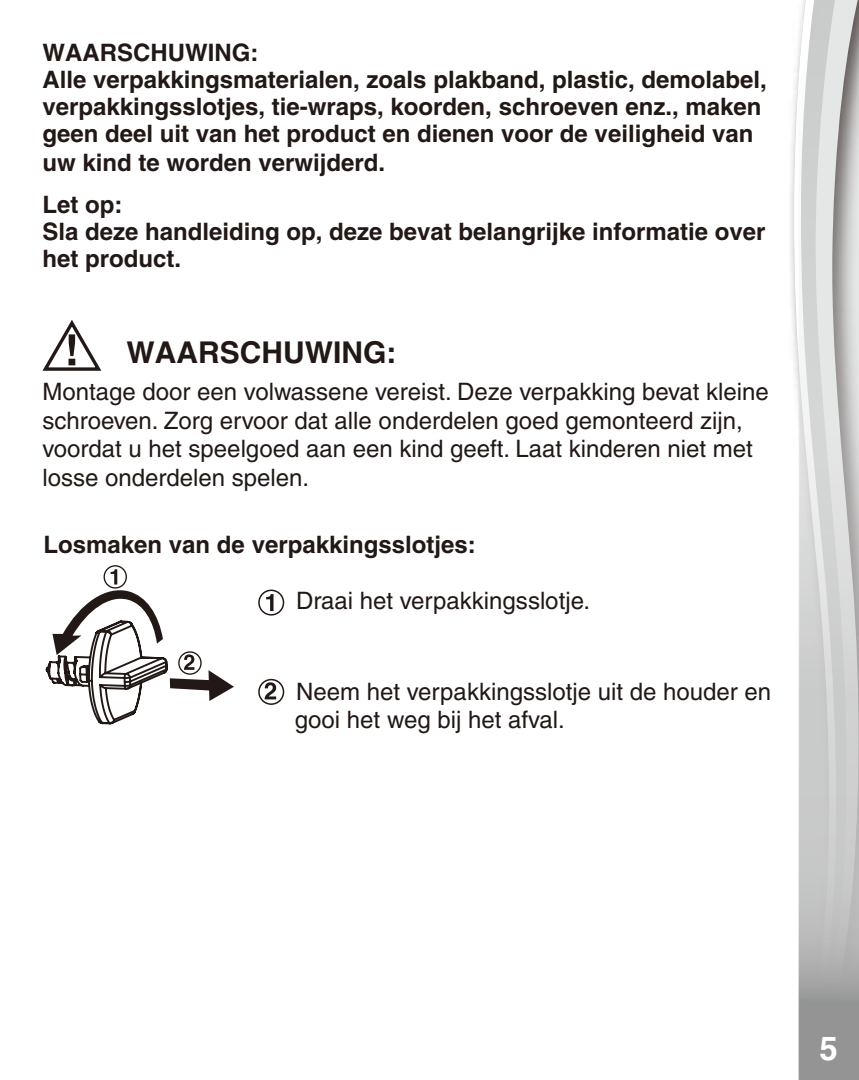
<style>
.page{position:relative;width:859px;height:1080px;background:#fff}
.page>*{position:absolute;margin:0;border:0;box-sizing:border-box;transform-origin:0 0}
.t1{font:700 33px "Helvetica";color:#fff}
.t2{font:700 30px "Helvetica";color:#221815}
.t3{font:700 24px/27.6px "Helvetica";color:#221815}
.t4{font:500 24px/28.8px "Helvetica";color:#221815}
</style>
<div class="page">
<svg style="left:793px;top:39px;width:6px;height:1041px"></svg>
<svg style="left:799px;top:0;width:60px;height:1080px;background:#c9c9c9"></svg>
<div style="left:741px;top:1029px;width:57px;height:51px;background:#fff"></div>
<svg style="left:42px;top:320px;width:60px;height:51px"></svg>
<div style="left:104px;top:565px;width:23px;height:24px;border:1px solid #221815;border-radius:50%"></div>
<svg style="left:45px;top:569px;width:189px;height:156px"></svg>
<div style="left:258px;top:590px;width:26px;height:26px;border:2px solid #221815;border-radius:50%"></div>
<svg style="left:266px;top:594px;width:7px;height:17px"></svg>
<svg style="left:265px;top:682px;width:11px;height:17px"></svg>
<div style="left:258px;top:679px;width:26px;height:26px;border:2px solid #221815;border-radius:50%"></div>
<p class="t3" style="left:42px;top:39px;width:726px">WAARSCHUWING:<br>Alle verpakkingsmaterialen, zoals plakband, plastic, demolabel, verpakkingsslotjes, tie-wraps, koorden, schroeven enz., maken geen deel uit van het product en dienen voor de veiligheid van uw kind te worden verwijderd.</p>
<p class="t3" style="left:42px;top:191px;width:724px">Let op:<br>Sla deze handleiding op, deze bevat belangrijke informatie over het product.</p>
<p class="t2" style="left:126px;top:334px;width:271px">WAARSCHUWING:</p>
<p class="t4" style="left:42px;top:377px;width:728px">Montage door een volwassene vereist. Deze verpakking bevat kleine schroeven. Zorg ervoor dat alle onderdelen goed gemonteerd zijn, voordat u het speelgoed aan een kind geeft. Laat kinderen niet met losse onderdelen spelen.</p>
<p class="t3" style="left:44px;top:530px;width:434px">Losmaken van de verpakkingsslotjes:</p>
<p class="t4" style="left:296px;top:586px;width:296px">Draai het verpakkingsslotje.</p>
<p class="t4" style="left:295px;top:677px;width:478px">Neem het verpakkingsslotje uit de houder en gooi het weg bij het afval.</p>
<h1 class="t1" style="left:820px;top:1025px;width:25px">5 <sup>5</sup>5</h1>
</div>
